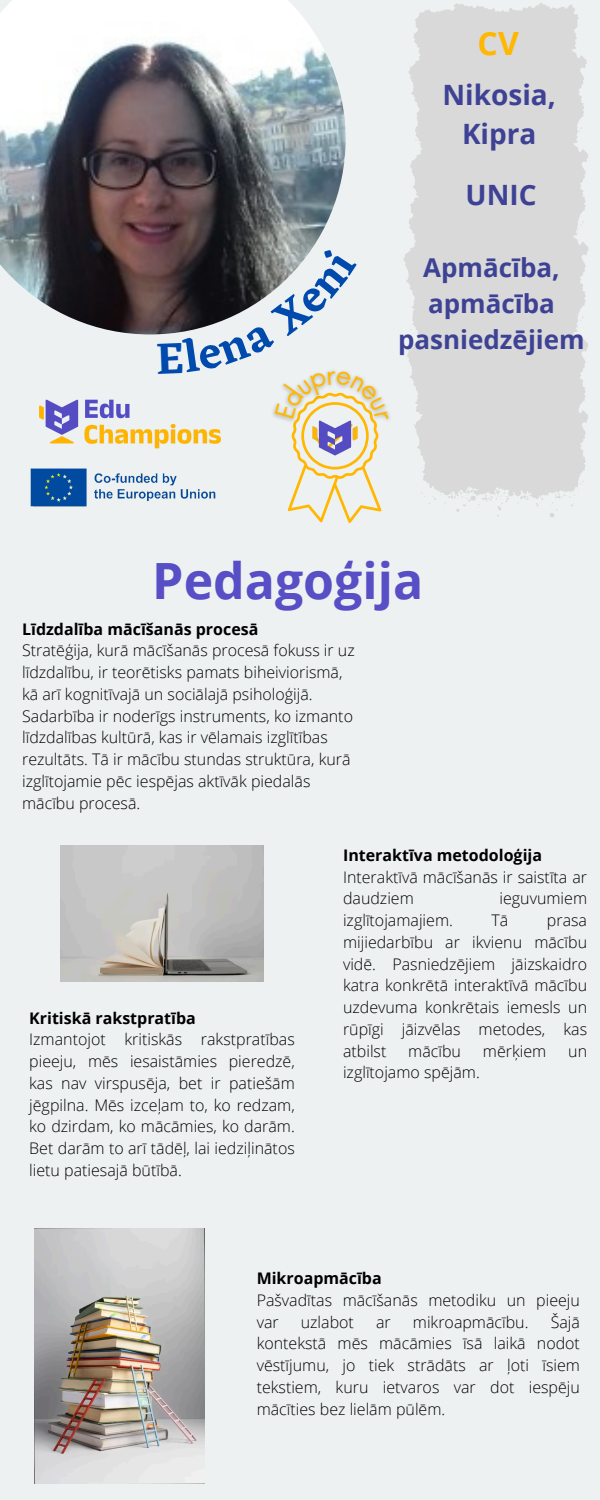
<style>
.page{position:relative;width:600px;height:1500px;background:#eef1f1}
.page>*{position:absolute;margin:0;border:0;box-sizing:border-box;transform-origin:0 0}
.t1{font:700 50px "Open Sans";color:#584ec5}
.t2{font:700 32px "Open Sans";color:#ffb700}
.t3{font:700 28px/39px "Open Sans";color:#3e4295;text-align:center}
.t4{font:700 26px/36px "Open Sans";color:#3e4295;text-align:center}
.t5{font:300 16px/21.8px "Open Sans";color:#000}
.t6{font:700 16px "Open Sans";color:#000}
</style>
<div class="page">
<img style="left:39px;top:399px;width:118px;height:50px">
<img style="left:30px;top:468px;width:127px;height:39px">
<svg style="left:403px;top:3px;width:185px;height:515px"></svg>
<img style="left:60px;top:845px;width:204px;height:137px">
<img style="left:34px;top:1229px;width:171px;height:255px">
<img style="left:0;top:0;width:346px;height:334px">
<svg style="left:157px;top:246px;width:232px;height:277px"></svg>
<h2 class="t2" style="left:478px;top:20px;width:43px">CV</h2>
<h3 class="t3" style="left:443px;top:75px;width:115px">Nikosia,<br>Kipra</h3>
<h3 class="t3" style="left:466px;top:174px;width:73px">UNIC</h3>
<h3 class="t4" style="left:398px;top:249px;width:188px">Apmācība, apmācība pasniedzējiem</h3>
<p class="t1" style="left:152px;top:546px;width:272px">Pedagoģija</p>
<p class="t6" style="left:22px;top:618px;width:238px">Līdzdalība mācīšanās procesā</p>
<p class="t5" style="left:22px;top:639px;width:334px">Stratēģija, kurā mācīšanās procesā fokuss ir uz līdzdalību, ir teorētisks pamats biheiviorismā, kā arī kognitīvajā un sociālajā psiholoģijā.<br>Sadarbība ir noderīgs instruments, ko izmanto līdzdalības kultūrā, kas ir vēlamais izglītības rezultāts. Tā ir mācību stundas struktūra, kurā izglītojamie pēc iespējas aktīvāk piedalās mācību procesā.</p>
<p class="t6" style="left:343px;top:844px;width:201px">Interaktīva metodoloģija</p>
<p class="t5" style="left:343px;top:866px;width:246px">Interaktīvā mācīšanās ir saistīta ar daudziem</p>
<p class="t5" style="left:500px;top:887px;width:89px">ieguvumiem</p>
<p class="t6" style="left:29px;top:1006px;width:168px">Kritiskā rakstpratība</p>
<p class="t5" style="left:29px;top:1028px;width:267px;text-align:justify">Izmantojot kritiskās rakstpratības pieeju, mēs iesaistāmies pieredzē, kas nav virspusēja, bet ir patiešām jēgpilna. Mēs izceļam to, ko redzam, ko dzirdam, ko mācāmies, ko darām.<br>Bet darām to arī tādēļ, lai iedziļinātos lietu patiesajā būtībā.</p>
<p class="t5" style="left:343px;top:909px;width:111px">izglītojamajiem.</p>
<p class="t5" style="left:492px;top:909px;width:18px">Tā</p>
<p class="t5" style="left:343px;top:909px;width:246px;text-align:justify;text-indent:204px">prasa mijiedarbību ar ikvienu mācību vidē. Pasniedzējiem jāizskaidro katra konkrētā interaktīvā mācību uzdevuma konkrētais iemesls un rūpīgi jāizvēlas metodes, kas atbilst</p>
<p class="t5" style="left:408px;top:1040px;width:54px">mācību</p>
<p class="t5" style="left:483px;top:1040px;width:65px">mērķiem</p>
<p class="t5" style="left:568px;top:1040px;width:20px">un</p>
<p class="t5" style="left:343px;top:1061px;width:138px">izglītojamo spējām.</p>
<p class="t6" style="left:257px;top:1267px;width:127px">Mikroapmācība</p>
<p class="t5" style="left:257px;top:1289px;width:325px">Pašvadītas mācīšanās metodiku un pieeju var</p>
<p class="t5" style="left:257px;top:1310px;width:325px;text-align:justify;text-indent:294px">Šajā kontekstā mēs mācāmies īsā laikā nodot vēstījumu, jo tiek strādāts ar ļoti īsiem tekstiem, kuru ietvaros var dot iespēju mācīties bez lielām pūlēm.</p>
<p class="t5" style="left:301px;top:1310px;width:55px">uzlabot</p>
<p class="t5" style="left:376px;top:1310px;width:16px">ar</p>
<p class="t5" style="left:413px;top:1310px;width:117px">mikroapmācību.</p>
</div>
